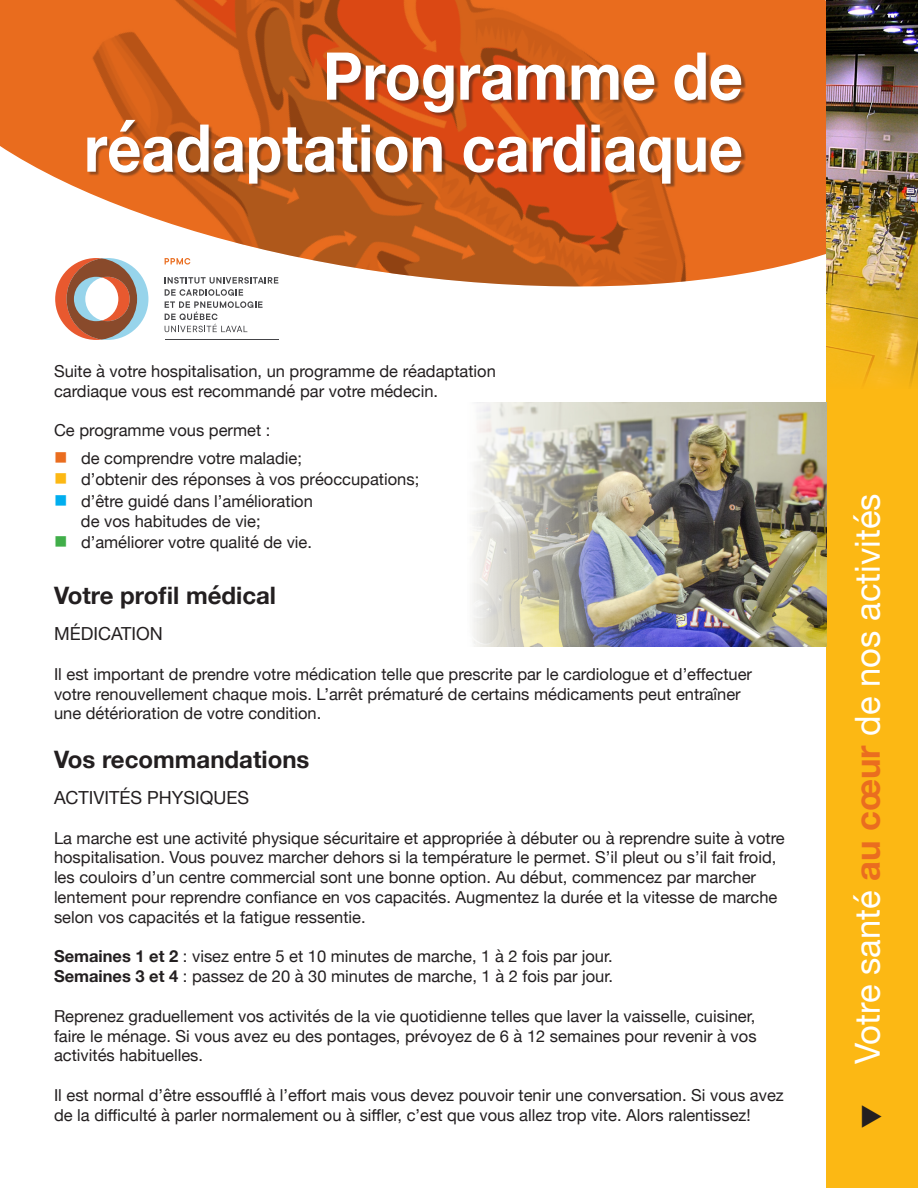
<style>
.page{position:relative;width:918px;height:1188px;background:#fff}
.page>*{position:absolute;margin:0;border:0;box-sizing:border-box;transform-origin:0 0}
.t1{font:700 66px/72px "Helvetica Neue";color:#fff;text-align:right;scale:.9 1}
.t2{font:34.5px "Helvetica Neue";color:#fff}
.t3{font:700 24px "Helvetica Neue";color:#231f20}
.t4{font:18px "Helvetica Neue";color:#231f20}
.t5{font:16.5px/19.8px "Helvetica Neue";color:#231f20}
.s1{color:#ea6d1f}
.s2{color:#fcb814}
.s3{color:#00aeef}
.s4{color:#40ae49}
.s5{font-weight:700}
.s6{font-weight:700;color:#ea6d1f}
</style>
<div class="page">
<img style="left:0;top:0;width:827px;height:312px">
<div style="left:88px;top:54px;width:658px;height:134px;background:#231f20;opacity:.45"></div>
<div style="left:827px;top:5px;width:91px;height:1183px;background:#fcb814"></div>
<img style="left:827px;top:0;width:91px;height:386px">
<hr style="left:165px;top:339px;width:113px;height:1px;background:#444447">
<svg style="left:165px;top:277px;width:113px;height:55px"></svg>
<svg style="left:55px;top:258px;width:93px;height:82px"></svg>
<svg style="left:165px;top:258px;width:25px;height:7px"></svg>
<img style="left:473px;top:403px;width:354px;height:244px">
<h1 class="t1" style="left:84px;top:42px;width:734px">Programme de réadaptation cardiaque</h1>
<p class="t5" style="left:54px;top:362px;width:443px">Suite à votre hospitalisation, un programme de réadaptation cardiaque vous est recommandé par votre médecin.</p>
<p class="t5" style="left:54px;top:421px;width:218px">Ce programme vous permet :</p>
<p class="t5" style="left:54px;top:449px;width:250px"><span class="s1">■</span> de comprendre votre maladie;</p>
<p class="t5" style="left:54px;top:471px;width:367px"><span class="s2">■</span> d’obtenir des réponses à vos préoccupations;</p>
<p class="t5" style="left:81px;top:492px;width:233px;text-indent:-27px"><span class="s3">■</span> d’être guidé dans l’amélioration de vos habitudes de vie;</p>
<p class="t5" style="left:54px;top:534px;width:260px"><span class="s4">■</span> d’améliorer votre qualité de vie.</p>
<h3 class="t3" style="left:54px;top:577px;width:224px">Votre profil médical</h3>
<p class="t4" style="left:54px;top:621px;width:110px">MÉDICATION</p>
<p class="t5" style="left:54px;top:665px;width:700px">Il est important de prendre votre médication telle que prescrite par le cardiologue et d’effectuer votre renouvellement chaque mois. L’arrêt prématuré de certains médicaments peut entraîner une détérioration de votre condition.</p>
<h3 class="t3" style="left:54px;top:741px;width:257px">Vos recommandations</h3>
<p class="t4" style="left:54px;top:785px;width:197px">ACTIVITÉS PHYSIQUES</p>
<p class="t5" style="left:54px;top:829px;width:732px">La marche est une activité physique sécuritaire et appropriée à débuter ou à reprendre suite à votre hospitalisation. Vous pouvez marcher dehors si la température le permet. S’il pleut ou s’il fait froid, les couloirs d’un centre commercial sont une bonne option. Au début, commencez par marcher lentement pour reprendre confiance en vos capacités. Augmentez la durée et la vitesse de marche selon vos capacités et la fatigue ressentie.</p>
<p class="t5" style="left:54px;top:948px;width:561px"><span class="s5">Semaines 1 et 2</span> : visez entre 5 et 10 minutes de marche, 1 à 2 fois par jour.<br><span class="s5">Semaines 3 et 4</span> : passez de 20 à 30 minutes de marche, 1 à 2 fois par jour.</p>
<p class="t5" style="left:54px;top:1007px;width:704px;text-align:justify">Reprenez graduellement vos activités de la vie quotidienne telles que laver la vaisselle, cuisiner, faire le ménage. Si vous avez eu des pontages, prévoyez de 6 à 12 semaines pour revenir à vos activités habituelles.</p>
<p class="t5" style="left:54px;top:1086px;width:731px">Il est normal d’être essoufflé à l’effort mais vous devez pouvoir tenir une conversation. Si vous avez de la difficulté à parler normalement ou à siffler, c’est que vous allez trop vite. Alors ralentissez!</p>
<h2 class="t2" style="left:843px;top:1064px;width:572px;rotate:-90deg">Votre santé <span class="s6">au cœur</span> de nos activités</h2>
</div>
